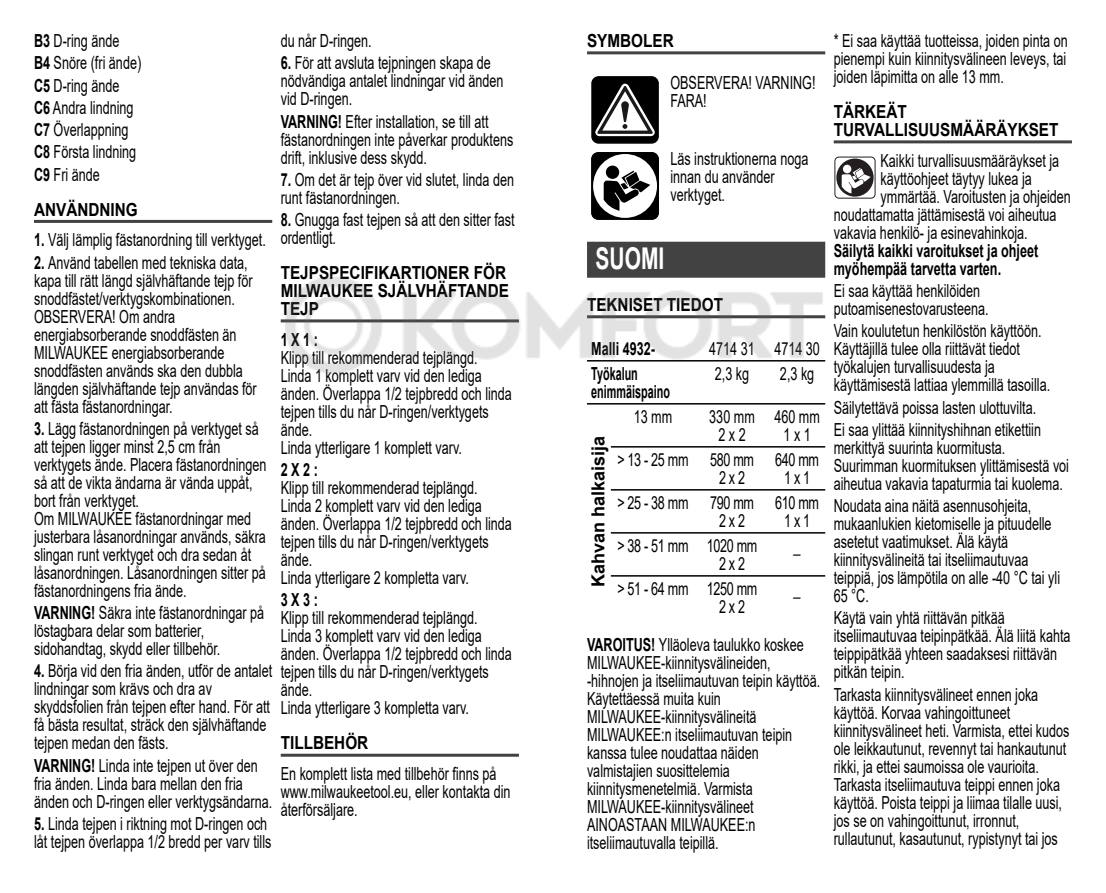
<style>
.page{position:relative;width:1106px;height:893px;background:#fff}
.page>*{position:absolute;margin:0;border:0;box-sizing:border-box;transform-origin:0 0}
.t1{font:700 30px "Arial";color:#fff;scale:.7 1}
.t2{font:18px/18px "Arial";color:#000;scale:.7 1}
.t3{font:700 18px/18px "Arial";color:#000;scale:.85 1}
.t4{font:700 18px/18px "Arial";color:#000;scale:.7 1}
.t5{font:18px/18px "Arial";letter-spacing:-.025em;color:#000;scale:.7 1}
.t6{font:700 18px/18px "Arial";color:#000;scale:.6 1}
.t7{font:700 18px "Arial";color:#000}
.s1{font-weight:700}
</style>
<div class="page">
<hr style="left:34px;top:220px;width:238px;height:3px;background:#424242">
<hr style="left:281px;top:754px;width:238px;height:3px;background:#424242">
<hr style="left:587px;top:51px;width:238px;height:3px;background:#424242">
<div style="left:587px;top:242px;width:238px;height:36px;background:#424242"></div>
<div style="left:592px;top:77px;width:66px;height:66px;background:#000;border-radius:7px"></div>
<div style="left:591px;top:76px;width:68px;height:68px;border:2px solid #000;border-radius:7px"></div>
<svg style="left:595px;top:84px;width:59px;height:52px"></svg>
<div style="left:591px;top:153px;width:67px;height:66px;background:#000;border-radius:7px"></div>
<div style="left:591px;top:152px;width:68px;height:68px;border:1px solid #000;border-radius:7px"></div>
<div style="left:593px;top:154px;width:64px;height:64px;background:#fff;border-radius:50%"></div>
<div style="left:606px;top:166px;width:13px;height:13px;background:#000;border-radius:50%"></div>
<svg style="left:603px;top:171px;width:47px;height:40px"></svg>
<hr style="left:587px;top:403px;width:238px;height:2px;background:#000">
<hr style="left:611px;top:446px;width:214px;height:2px;background:#000">
<hr style="left:611px;top:489px;width:214px;height:2px;background:#000">
<hr style="left:611px;top:532px;width:214px;height:2px;background:#000">
<hr style="left:611px;top:575px;width:214px;height:2px;background:#000">
<hr style="left:833px;top:140px;width:238px;height:3px;background:#424242">
<svg style="left:834px;top:157px;width:41px;height:42px"></svg>
<div style="left:836px;top:159px;width:37px;height:38px;background:#231f20;border-radius:50%"></div>
<div style="left:843px;top:165px;width:8px;height:8px;background:#fff;border-radius:50%"></div>
<svg style="left:841px;top:168px;width:29px;height:25px"></svg>
<img style="left:280px;top:265px;width:546px;height:108px">
<p class="t2" style="left:34px;top:30px;width:155px;line-height:22.2px"><span class="s1">B3</span> D-ring ände<br><span class="s1">B4</span> Snöre (fri ände)<br><span class="s1">C5</span> D-ring ände<br><span class="s1">C6</span> Andra lindning<br><span class="s1">C7</span> Överlappning<br><span class="s1">C8</span> Första lindning<br><span class="s1">C9</span> Fri ände</p>
<p class="t3" style="left:34px;top:200px;width:123px">ANVÄNDNING</p>
<p class="t2" style="left:34px;top:231px;width:333px"><span class="s1">1.</span> Välj lämplig fästanordning till verktyget.</p>
<p class="t2" style="left:34px;top:253px;width:320px"><span class="s1">2.</span> Använd tabellen med tekniska data, kapa till rätt längd självhäftande tejp för snoddfästet/verktygskombinationen.<br>OBSERVERA! Om andra energiabsorberande snoddfästen än MILWAUKEE energiabsorberande snoddfästen används ska den dubbla längden självhäftande tejp användas för att fästa fästanordningar.</p>
<p class="t2" style="left:34px;top:420px;width:334px"><span class="s1">3.</span> Lägg fästanordningen på verktyget så att tejpen ligger minst 2,5 cm från verktygets ände. Placera fästanordningen så att de vikta ändarna är vända uppåt, bort från verktyget.<br>Om MILWAUKEE fästanordningar med justerbara låsanordningar används, säkra slingan runt verktyget och dra sedan åt låsanordningen. Låsanordningen sitter på fästanordningens fria ände.</p>
<p class="t2" style="left:34px;top:604px;width:330px"><span class="s1">VARNING!</span> Säkra inte fästanordningar på löstagbara delar som batterier, sidohandtag, skydd eller tillbehör.</p>
<p class="t2" style="left:34px;top:662px;width:342px"><span class="s1">4.</span> Börja vid den fria änden, utför de antalet lindningar som krävs och dra av skyddsfolien från tejpen efter hand. För att få bästa resultat, sträck den självhäftande tejpen medan den fästs.</p>
<p class="t2" style="left:34px;top:756px;width:342px"><span class="s1">VARNING!</span> Linda inte tejpen ut över den fria änden. Linda bara mellan den fria änden och D-ringen eller verktygsändarna.</p>
<p class="t2" style="left:34px;top:815px;width:341px"><span class="s1">5.</span> Linda tejpen i riktning mot D-ringen och låt tejpen överlappa 1/2 bredd per varv tills</p>
<p class="t2" style="left:281px;top:32px;width:132px">du når D-ringen.</p>
<p class="t2" style="left:281px;top:54px;width:320px"><span class="s1">6.</span> För att avsluta tejpningen skapa de nödvändiga antalet lindningar vid änden vid D-ringen.</p>
<p class="t2" style="left:281px;top:112px;width:334px"><span class="s1">VARNING!</span> Efter installation, se till att fästanordningen inte påverkar produktens drift, inklusive dess skydd.</p>
<p class="t2" style="left:281px;top:171px;width:335px"><span class="s1">7.</span> Om det är tejp över vid slutet, linda den runt fästanordningen.</p>
<p class="t2" style="left:281px;top:211px;width:336px"><span class="s1">8.</span> Gnugga fast tejpen så att den sitter fast ordentligt.</p>
<p class="t3" style="left:281px;top:264px;width:270px">TEJPSPECIFIKARTIONER FÖR<br>MILWAUKEE SJÄLVHÄFTANDE<br>TEJP</p>
<p class="t4" style="left:281px;top:331px;width:55px">1 X 1 :</p>
<p class="t2" style="left:281px;top:349px;width:332px">Klipp till rekommenderad tejplängd.<br>Linda 1 komplett varv vid den lediga änden. Överlappa 1/2 tejpbredd och linda tejpen tills du når D-ringen/verktygets ände.<br>Linda ytterligare 1 komplett varv.</p>
<p class="t4" style="left:281px;top:461px;width:55px">2 X 2 :</p>
<p class="t2" style="left:281px;top:479px;width:332px">Klipp till rekommenderad tejplängd.<br>Linda 2 komplett varv vid den lediga änden. Överlappa 1/2 tejpbredd och linda tejpen tills du når D-ringen/verktygets ände.<br>Linda ytterligare 2 kompletta varv.</p>
<p class="t4" style="left:281px;top:591px;width:55px">3 X 3 :</p>
<p class="t2" style="left:281px;top:609px;width:332px">Klipp till rekommenderad tejplängd.<br>Linda 3 komplett varv vid den lediga änden. Överlappa 1/2 tejpbredd och linda tejpen tills du når D-ringen/verktygets ände.<br>Linda ytterligare 3 kompletta varv.</p>
<p class="t3" style="left:281px;top:734px;width:104px">TILLBEHÖR</p>
<p class="t2" style="left:281px;top:765px;width:330px">En komplett lista med tillbehör finns på www.milwaukeetool.eu, eller kontakta din återförsäljare.</p>
<p class="t3" style="left:587px;top:32px;width:104px">SYMBOLER</p>
<p class="t2" style="left:670px;top:74px;width:209px">OBSERVERA! VARNING!<br>FARA!</p>
<p class="t2" style="left:670px;top:150px;width:199px">Läs instruktionerna noga innan du använder verktyget.</p>
<h1 class="t1" style="left:595px;top:242px;width:100px">SUOMI</h1>
<p class="t3" style="left:587px;top:296px;width:162px">TEKNISET TIEDOT</p>
<p class="t4" style="left:591px;top:340px;width:93px">Malli 4932-</p>
<p class="t2" style="left:709px;top:340px;width:159px">4714 31 4714 30</p>
<p class="t6" style="left:591px;top:365px;width:133px">Työkalun enimmäispaino</p>
<p class="t2" style="left:715px;top:365px;width:51px">2,3 kg</p>
<p class="t2" style="left:780px;top:365px;width:51px">2,3 kg</p>
<p class="t7" style="left:588px;top:587px;width:153px;rotate:-90deg">Kahvan halkaisija</p>
<p class="t2" style="left:633px;top:408px;width:57px">13 mm</p>
<p class="t2" style="left:709px;top:408px;width:67px;text-align:center">330 mm<br>2 x 2</p>
<p class="t2" style="left:774px;top:408px;width:67px;text-align:center">460 mm<br>1 x 1</p>
<p class="t5" style="left:719px;top:451px;width:51px;text-indent:-102px">&gt; 13 - 25 mm 580 mm<br>2 x 2</p>
<p class="t2" style="left:775px;top:451px;width:64px;text-align:center">640 mm<br>1 x 1</p>
<p class="t5" style="left:719px;top:494px;width:51px;text-indent:-102px">&gt; 25 - 38 mm 790 mm<br>2 x 2</p>
<p class="t2" style="left:775px;top:494px;width:64px;text-align:center">610 mm<br>1 x 1</p>
<p class="t5" style="left:719px;top:537px;width:56px;text-indent:-102px">&gt; 38 - 51 mm 1020 mm<br>2 x 2</p>
<p class="t2" style="left:793px;top:537px;width:12px">_</p>
<p class="t5" style="left:719px;top:580px;width:56px;text-indent:-102px">&gt; 51 - 64 mm 1250 mm<br>2 x 2</p>
<p class="t2" style="left:793px;top:580px;width:12px">_</p>
<p class="t2" style="left:587px;top:636px;width:335px"><span class="s1">VAROITUS!</span> Ylläoleva taulukko koskee MILWAUKEE-kiinnitysvälineiden, -hihnojen ja itseliimautuvan teipin käyttöä.<br>Käytettäessä muita kuin MILWAUKEE-kiinnitysvälineitä MILWAUKEE:n itseliimautuvan teipin kanssa tulee noudattaa näiden valmistajien suosittelemia kiinnitysmenetelmiä. Varmista MILWAUKEE-kiinnitysvälineet AINOASTAAN MILWAUKEE:n itseliimautuvalla teipillä.</p>
<p class="t2" style="left:833px;top:32px;width:336px;text-align:justify">* Ei saa käyttää tuotteissa, joiden pinta on pienempi kuin kiinnitysvälineen leveys, tai joiden läpimitta on alle 13 mm.</p>
<p class="t3" style="left:833px;top:103px;width:266px">TÄRKEÄT<br>TURVALLISUUSMÄÄRÄYKSET</p>
<p class="t2" style="left:880px;top:152px;width:257px">Kaikki turvallisuusmääräykset ja</p>
<p class="t2" style="left:880px;top:170px;width:218px">käyttöohjeet täytyy lukea ja</p>
<p class="t2" style="left:880px;top:188px;width:273px">ymmärtää. Varoitusten ja ohjeiden</p>
<p class="t2" style="left:833px;top:206px;width:320px">noudattamatta jättämisestä voi aiheutua</p>
<p class="t2" style="left:833px;top:224px;width:279px">vakavia henkilö- ja esinevahinkoja.</p>
<p class="t4" style="left:833px;top:242px;width:294px">Säilytä kaikki varoitukset ja ohjeet myöhempää tarvetta varten.</p>
<p class="t2" style="left:833px;top:282px;width:223px">Ei saa käyttää henkilöiden putoamisenestovarusteena.</p>
<p class="t2" style="left:833px;top:322px;width:311px">Vain koulutetun henkilöstön käyttöön.<br>Käyttäjillä tulee olla riittävät tiedot työkalujen turvallisuudesta ja käyttämisestä lattiaa ylemmillä tasoilla.</p>
<p class="t2" style="left:833px;top:396px;width:298px;line-height:22.2px">Säilytettävä poissa lasten ulottuvilta.<br>Ei saa ylittää kiinnityshihnan etikettiin</p>
<p class="t2" style="left:833px;top:439px;width:338px">merkittyä suurinta kuormitusta.<br>Suurimman kuormituksen ylittämisestä voi aiheutua vakavia tapaturmia tai kuolema.</p>
<p class="t2" style="left:833px;top:497px;width:325px">Noudata aina näitä asennusohjeita, mukaanlukien kietomiselle ja pituudelle asetetut vaatimukset. Älä käytä kiinnitysvälineitä tai itseliimautuvaa teippiä, jos lämpötila on alle -40 °C tai yli 65 °C.</p>
<p class="t2" style="left:833px;top:609px;width:340px">Käytä vain yhtä riittävän pitkää itseliimautuvaa teipinpätkää. Älä liitä kahta teippipätkää yhteen saadaksesi riittävän pitkän teipin.</p>
<p class="t2" style="left:833px;top:685px;width:338px">Tarkasta kiinnitysvälineet ennen joka käyttöä. Korvaa vahingoittuneet kiinnitysvälineet heti. Varmista, ettei kudos ole leikkautunut, revennyt tai hankautunut rikki, ja ettei saumoissa ole vaurioita.<br>Tarkasta itseliimautuva teippi ennen joka käyttöä. Poista teippi ja liimaa tilalle uusi, jos se on vahingoittunut, irronnut, rullautunut, kasautunut, rypistynyt tai jos</p>
</div>
